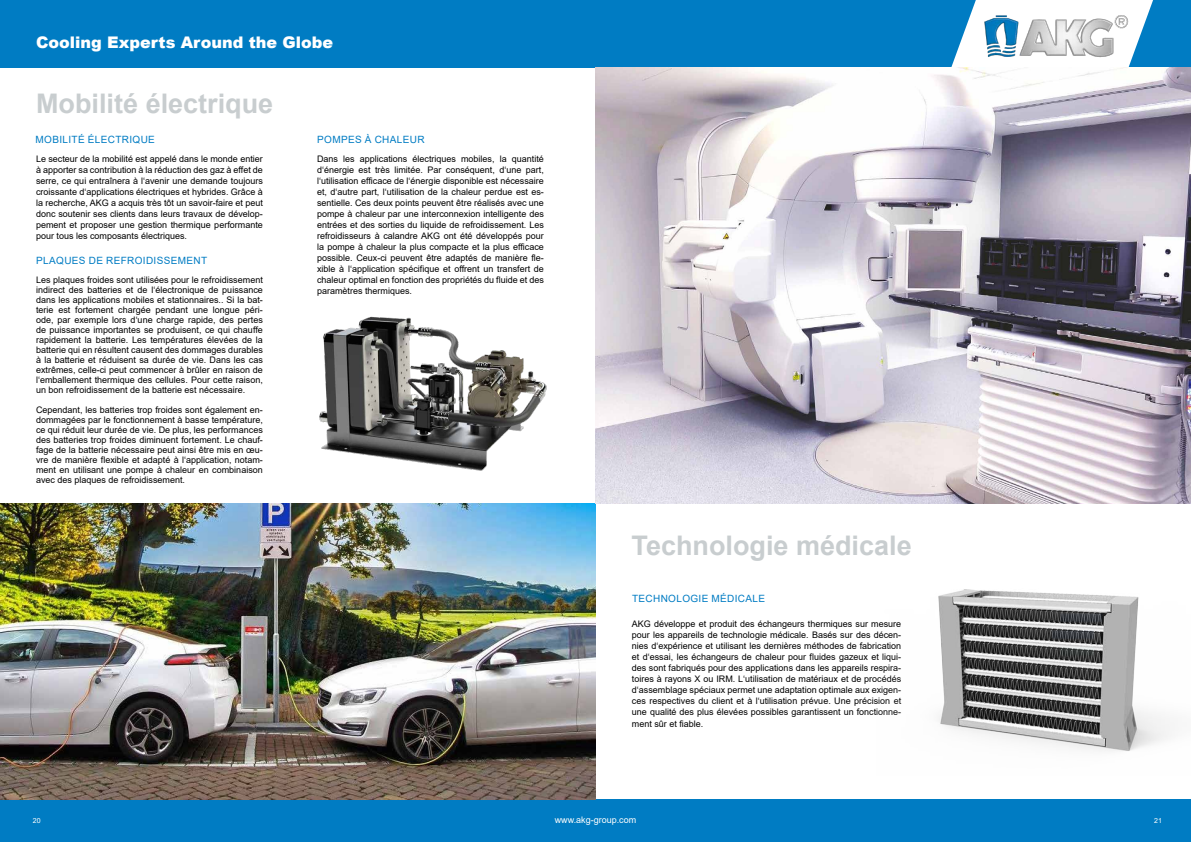
<style>
.page{position:relative;width:1191px;height:842px;background:#fff}
.page>*{position:absolute;margin:0;border:0;box-sizing:border-box;transform-origin:0 0}
.t1{font:700 27px "Arial";color:#c8cdcf}
.t2{font:900 16px "Arial";color:#fff}
.t3{font:10px "Arial";letter-spacing:.035em;color:#007cc3}
.t4{font:9px/11px "Arial";color:#000;text-align:justify}
.t5{font:9px "Arial";color:#fff}
.t6{font:7px "Arial";color:#fff}
</style>
<div class="page">
<div style="left:0;top:0;width:1191px;height:67px;background:#007cc3"></div>
<div style="left:0;top:799px;width:1191px;height:43px;background:#007cc3"></div>
<img style="left:0;top:504px;width:595px;height:295px">
<img style="left:319px;top:316px;width:228px;height:155px">
<svg style="left:951px;top:0;width:202px;height:67px"></svg>
<img style="left:982px;top:13px;width:148px;height:46px">
<img style="left:595px;top:68px;width:596px;height:436px">
<img style="left:938px;top:589px;width:232px;height:162px">
<h2 class="t2" style="left:36px;top:31px;width:299px">Cooling Experts Around the Globe</h2>
<h1 class="t1" style="left:36px;top:85px;width:239px">Mobilité électrique</h1>
<p class="t4" style="left:36px;top:153px;width:228px">Le secteur de la mobilité est appelé dans le monde entier à apporter sa contribution à la réduction des gaz à effet de serre, ce qui entraînera à l‘avenir une demande toujours croissante d‘applications électriques et hybrides. Grâce à la recherche, AKG a acquis très tôt un savoir-faire et peut donc soutenir ses clients dans leurs travaux de dévelop&shy;pement et proposer une gestion thermique performante pour tous les composants électriques.</p>
<p class="t4" style="left:317px;top:153px;width:228px">Dans les applications électriques mobiles, la quantité d‘énergie est très limitée. Par conséquent, d‘une part, l‘utilisation efficace de l‘énergie disponible est nécessaire et, d‘autre part, l‘utilisation de la chaleur perdue est es&shy;sentielle. Ces deux points peuvent être réalisés avec une pompe à chaleur par une interconnexion intelligente des entrées et des sorties du liquide de refroidissement. Les refroidisseurs à calandre AKG ont été développés pour la pompe à chaleur la plus compacte et la plus efficace possible. Ceux-ci peuvent être adaptés de manière fle&shy;xible à l‘application spécifique et offrent un transfert de chaleur optimal en fonction des propriétés du fluide et des paramètres thermiques.</p>
<p class="t3" style="left:36px;top:132px;width:121px">MOBILITÉ ÉLECTRIQUE</p>
<p class="t3" style="left:317px;top:132px;width:109px">POMPES À CHALEUR</p>
<p class="t3" style="left:36px;top:254px;width:172px">PLAQUES DE REFROIDISSEMENT</p>
<p class="t4" style="left:36px;top:275px;width:228px;line-height:10px">Les plaques froides sont utilisées pour le refroidissement indirect des batteries et de l‘électronique de puissance dans les applications mobiles et stationnaires.. Si la bat&shy;terie est fortement chargée pendant une longue péri&shy;ode, par exemple lors d‘une charge rapide, des pertes de puissance importantes se produisent, ce qui chauffe rapidement la batterie. Les températures élevées de la batterie qui en résultent causent des dommages durables à la batterie et réduisent sa durée de vie. Dans les cas extrêmes, celle-ci peut commencer à brûler en raison de l‘emballement thermique des cellules. Pour cette raison, un bon refroidissement de la batterie est nécessaire.</p>
<p class="t4" style="left:36px;top:405px;width:228px;line-height:10px">Cependant, les batteries trop froides sont également en&shy;dommagées par le fonctionnement à basse température, ce qui réduit leur durée de vie. De plus, les performances des batteries trop froides diminuent fortement. Le chauf&shy;fage de la batterie nécessaire peut ainsi être mis en œu&shy;vre de manière flexible et adapté à l‘application, notam&shy;ment en utilisant une pompe à chaleur en combinaison avec des plaques de refroidissement.</p>
<h1 class="t1" style="left:631px;top:527px;width:282px">Technologie médicale</h1>
<p class="t3" style="left:632px;top:592px;width:134px">TECHNOLOGIE MÉDICALE</p>
<p class="t4" style="left:632px;top:618px;width:271px">AKG développe et produit des échangeurs thermiques sur mesure pour les appareils de technologie médicale. Basés sur des décen&shy;nies d‘expérience et utilisant les dernières méthodes de fabrication et d‘essai, les échangeurs de chaleur pour fluides gazeux et liqui&shy;des sont fabriqués pour des applications dans les appareils respira&shy;toires à rayons X ou IRM. L‘utilisation de matériaux et de procédés d‘assemblage spéciaux permet une adaptation optimale aux exigen&shy;ces respectives du client et à l‘utilisation prévue. Une précision et une qualité des plus élevées possibles garantissent un fonctionne-</p>
<p class="t4" style="left:632px;top:718px;width:73px">ment sûr et fiable.</p>
<p class="t5" style="left:555px;top:813px;width:83px">www.akg-group.com</p>
<p class="t6" style="left:33px;top:815px;width:9px">20</p>
<p class="t6" style="left:1154px;top:815px;width:9px">21</p>
</div>
